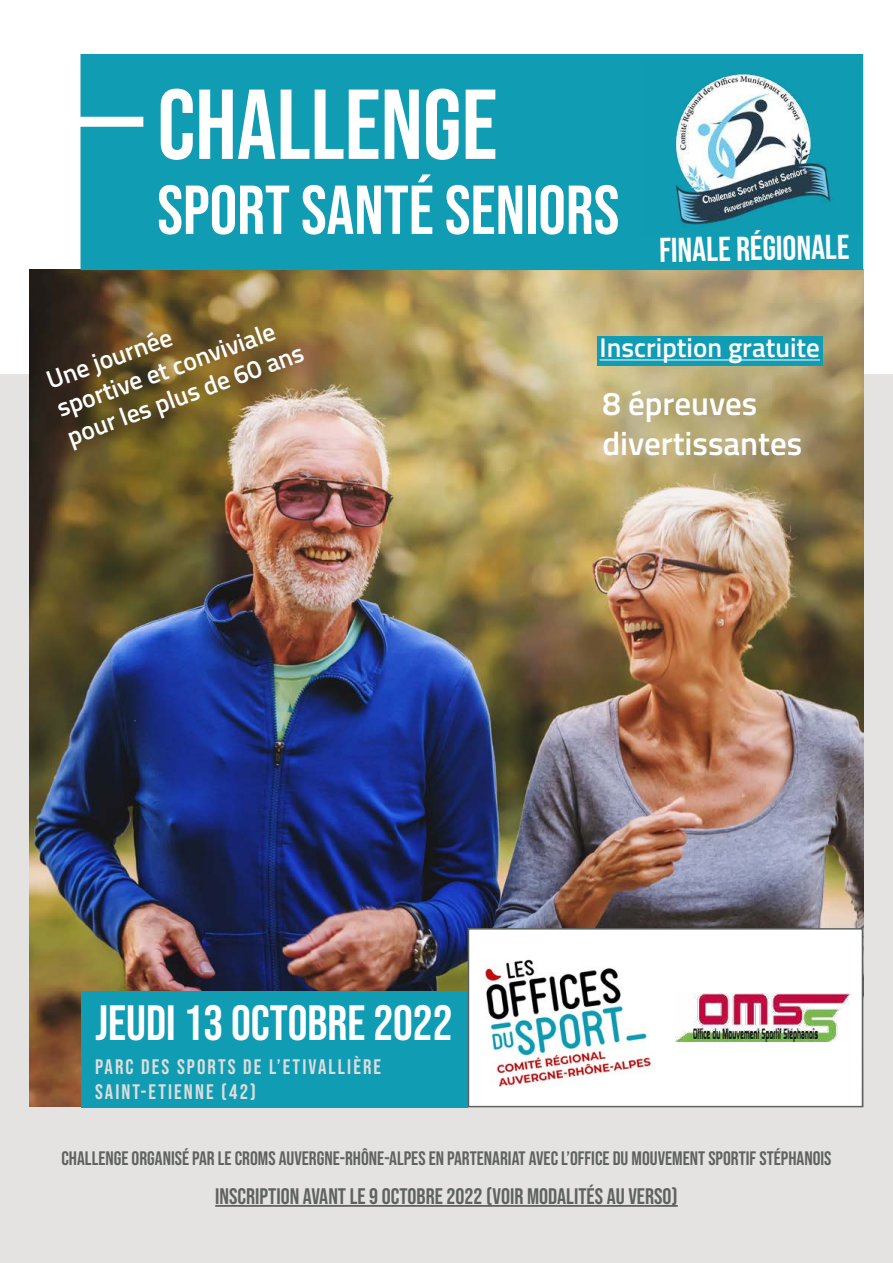
<style>
.page{position:relative;width:893px;height:1263px;background:#fff}
.page>*{position:absolute;margin:0;border:0;box-sizing:border-box;transform-origin:0 0}
.t1{font:99px "Bebas Neue";color:#fff}
.t2{font:69px "Bebas Neue";color:#fff}
.t3{font:49.5px "Bebas Neue";color:#fff}
.t4{font:34.5px "Bebas Neue";color:#fff}
.t5{font:600 33px/40px "Titillium Web";color:#fff}
.t6{font:600 27px "Titillium Web";color:#fff}
.t7{font:600 25.5px/30px "Titillium Web";color:#fff}
.t8{font:22.5px "Bebas Neue";color:#5f6360}
.t9{font:21px/25.5px "Bebas Neue";letter-spacing:.1em;color:#dddddc}
.t10{font:19.5px "Bebas Neue";color:#5f6360}
</style>
<div class="page">
<div style="left:0;top:374px;width:893px;height:889px;background:#e5e3e1"></div>
<img style="left:30px;top:269px;width:833px;height:837px">
<div style="left:81px;top:991px;width:387px;height:116px;background:#109cb3"></div>
<div style="left:81px;top:54px;width:782px;height:216px;background:#109cb3"></div>
<div style="left:597px;top:336px;width:226px;height:29px;background:#109cb3"></div>
<hr style="left:215px;top:1205px;width:463px;height:2px;background:#5f6360">
<hr style="left:600px;top:360px;width:220px;height:1px;background:#fff">
<div style="left:468px;top:929px;width:394px;height:177px;background:#fff"></div>
<div style="left:468px;top:928px;width:395px;height:179px;border:2px solid #5f6360"></div>
<img style="left:484px;top:959px;width:168px;height:128px">
<img style="left:676px;top:993px;width:175px;height:49px">
<img style="left:641px;top:59px;width:221px;height:176px">
<h1 class="t1" style="left:157px;top:74px;width:342px">CHALLENGE</h1>
<h2 class="t2" style="left:157px;top:174px;width:464px">SPORT SANTÉ SENIORS</h2>
<h3 class="t4" style="left:659px;top:232px;width:192px;rotate:-1deg">FINALE RÉGIONALE</h3>
<h3 class="t7" style="left:43px;top:369px;width:251px;rotate:-20deg">Une journée<br>sportive et conviviale pour les plus de 60 ans</h3>
<h3 class="t6" style="left:600px;top:337px;width:222px">Inscription gratuite</h3>
<h3 class="t5" style="left:602px;top:386px;width:201px">8 épreuves divertissantes</h3>
<h3 class="t3" style="left:95px;top:997px;width:359px">JEUDI 13 OCTOBRE 2022</h3>
<p class="t9" style="left:95px;top:1053px;width:288px">PARC DES SPORTS DE L’ETIVALLIÈRE<br>SAINT-ETIENNE (42)</p>
<p class="t10" style="left:61px;top:1148px;width:771px">CHALLENGE ORGANISÉ PAR LE CROMS AUVERGNE-RHÔNE-ALPES EN PARTENARIAT AVEC L’OFFICE DU MOUVEMENT SPORTIF STÉPHANOIS</p>
<p class="t8" style="left:215px;top:1185px;width:464px">INSCRIPTION AVANT LE 9 OCTOBRE 2022 (VOIR MODALITÉS AU VERSO)</p>
</div>
